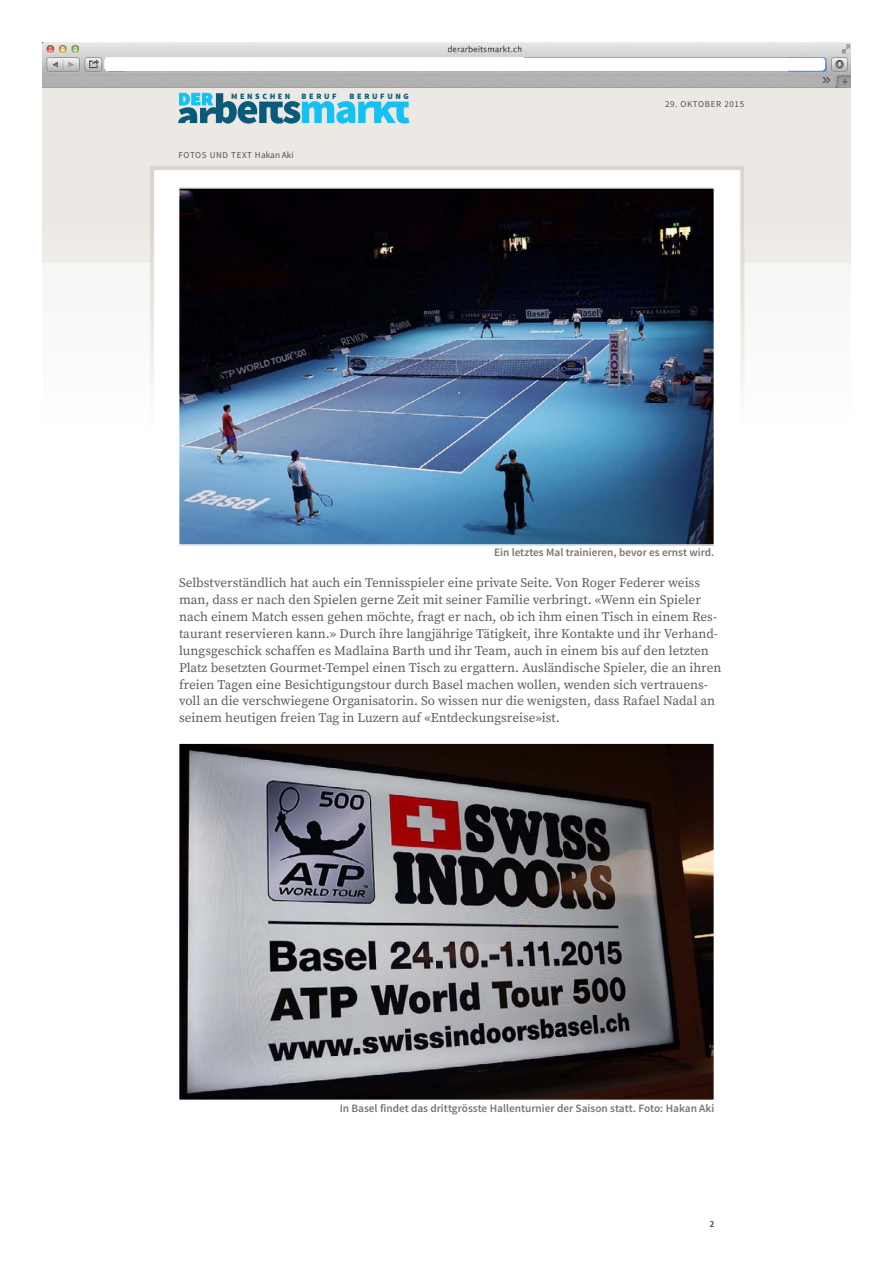
<style>
.page{position:relative;width:893px;height:1263px;background:#fff}
.page>*{position:absolute;margin:0;border:0;box-sizing:border-box;transform-origin:0 0}
.schlamm_artikel_gs{font:13.2px/17px "Source Serif Pro";color:#5c5f57}
.Legende{font:600 11.25px "Source Sans Pro";color:#75746d}
.t1{font:9px "Source Sans Pro";letter-spacing:.07em;color:#524e49}
.t2{font:900 8.1px "Source Sans Pro";letter-spacing:.325em;color:#0a5a7a}
.s1{font-size:18px;color:#15c0f2}
.s2{font-size:9.3px}
</style>
<div class="page">
<div style="left:43px;top:87px;width:808px;height:178px;background:#ece9e4"></div>
<img style="left:43px;top:43px;width:216px;height:44px">
<img style="left:259px;top:43px;width:265px;height:44px">
<div style="left:105px;top:57px;width:728px;height:14px;background:#fff;border-radius:3px"></div>
<img style="left:524px;top:43px;width:326px;height:44px">
<div style="left:104px;top:58px;width:721px;height:13px;background:#fff;border-radius:3px"></div>
<div style="left:150px;top:166px;width:594px;height:778px;background:#fff;border:4px solid #dbd6cd"></div>
<div style="left:0;top:428px;width:893px;height:835px;background:#fff"></div>
<div style="left:259px;top:102px;width:8px;height:21px;background:#0a5a7a"></div>
<svg style="left:265px;top:101px;width:144px;height:23px"></svg>
<svg style="left:178px;top:93px;width:79px;height:31px"></svg>
<svg style="left:43px;top:216px;width:808px;height:212px"></svg>
<img style="left:181px;top:190px;width:531px;height:353px">
<div style="left:178px;top:187px;width:537px;height:359px;border:2px solid #fff"></div>
<img style="left:181px;top:745px;width:531px;height:353px">
<div style="left:178px;top:742px;width:537px;height:359px;border:2px solid #fff"></div>
<p class="t2" style="left:178px;top:91px;width:114px"><span class="s1">DER</span> MENSCHEN</p>
<p class="t2" style="left:301px;top:91px;width:37px">BERUF</p>
<p class="t2" style="left:350px;top:91px;width:61px">BERUFUNG</p>
<p class="t1" style="left:179px;top:149px;width:117px">FOTOS UND TEXT <span class="s2">Hakan Aki</span></p>
<p class="t1" style="left:665px;top:99px;width:81px">29. OKTOBER 2015</p>
<p class="Legende" style="left:494px;top:546px;width:222px">Ein letztes Mal trainieren, bevor es ernst wird.</p>
<p class="schlamm_artikel_gs" style="left:179px;top:574px;width:544px">Selbstverständlich hat auch ein Tennisspieler eine private Seite. Von Roger Federer weiss man, dass er nach den Spielen gerne Zeit mit seiner Familie verbringt. «Wenn ein Spieler nach einem Match essen gehen möchte, fragt er nach, ob ich ihm einen Tisch in einem Res&shy;taurant reservieren kann.» Durch ihre langjährige Tätigkeit, ihre Kontakte und ihr Verhand&shy;lungsgeschick schaffen es Madlaina Barth und ihr Team, auch in einem bis auf den letzten Platz besetzten Gourmet-Tempel einen Tisch zu ergattern. Ausländische Spieler, die an ihren freien Tagen eine Besichtigungstour durch Basel machen wollen, wenden sich vertrauens&shy;voll an die verschwiegene Organisatorin. So wissen nur die wenigsten, dass Rafael Nadal an seinem heutigen freien Tag in Luzern auf «Entdeckungsreise»ist.</p>
<p class="Legende" style="left:340px;top:1101px;width:376px">In Basel findet das drittgrösste Hallenturnier der Saison statt. Foto: Hakan Aki</p>
<p class="t1" style="left:710px;top:1218px;width:6px">2</p>
</div>
